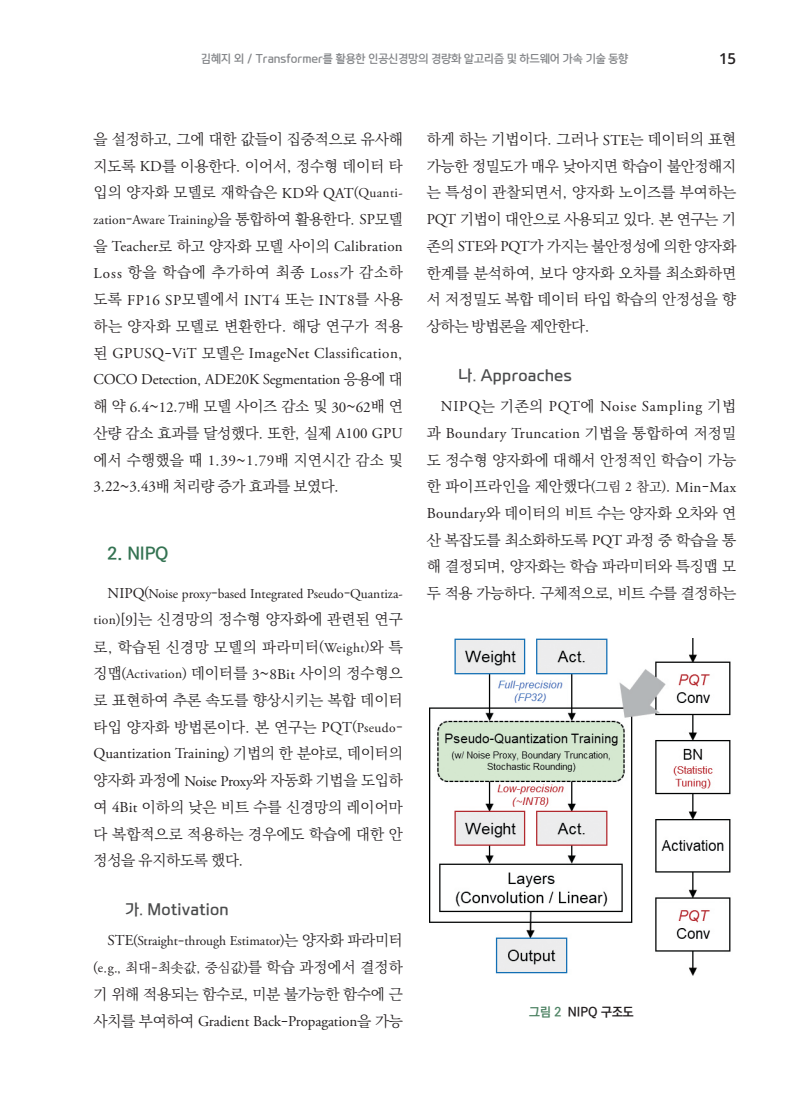
<style>
.page{position:relative;width:800px;height:1106px;background:#fff}
.page>*{position:absolute;margin:0;border:0;box-sizing:border-box;transform-origin:0 0}
._1{font:17.25px "Ko Pub World Dotum PB";color:#347352}
._2단본문{font:15px/26.7px "Ko Pub World Batang PL";letter-spacing:-.005em;color:#231f20;text-align:justify}
._2단본문-2{font:15px/25.8px "Ko Pub World Batang PL";letter-spacing:.045em;color:#231f20}
.t1{font:600 15px "Open Sans";color:#231f20}
.가{font:14.7px "paybooc OTF Bold";letter-spacing:.02em;color:#4b4c4d}
._2단본문-3{font:13.5px/26.7px "Adobe Garamond Pro";color:#231f20;text-align:right}
.캡션{font:12.75px "Ko Pub World Dotum PB";color:#231f20}
.t2{font:10.95px "paybooc OTF Bold";color:#848689}
.s1{font-family:"Adobe Garamond Pro"}
.s2{font-size:13.5px}
.s3{font-family:"Adobe Garamond Pro";font-size:13.5px}
.s4{font-family:"Ko Pub World Batang PL"}
.s5{font-family:"Ko Pub World Batang PL";font-size:15px}
.s6{font-size:15px}
.s7{color:#4f8465}
</style>
<div class="page">
<img style="left:429px;top:638px;width:302px;height:338px">
<p class="t2" style="left:201px;top:52px;width:428px">김혜지 외 / Transformer를 활용한 인공신경망의 경량화 알고리즘 및 하드웨어 가속 기술 동향</p>
<p class="t1" style="left:718px;top:48px;width:19px">15</p>
<p class="_2단본문" style="left:94px;top:126px;width:311px">을 설정하고, 그에 대한 값들이 집중적으로 유사해 지도록 <span class="s1">KD</span>를 이용한다. 이어서, 정수형 데이터 타 입의 양자화 모델로 재학습은 <span class="s1">KD</span>와 <span class="s1">QAT</span><span class="s2">(</span><span class="s3">Quanti-</span></p>
<p class="_2단본문-3" style="left:94px;top:206px;width:310px">zation<span class="s4">-</span>Aware Training<span class="s4">)</span><span class="s5">을 통합하여 활용한다.</span> <span class="s6">SP</span><span class="s5">모델</span></p>
<p class="_2단본문-2" style="left:94px;top:234px;width:310px">을 <span class="s1">Teacher</span>로 하고 양자화 모델 사이의 <span class="s1">Calibration<br>Loss</span> 항을 학습에 추가하여 최종 <span class="s1">Loss</span>가 감소하</p>
<p class="_2단본문" style="left:94px;top:287px;width:310px">도록 <span class="s1">FP16 SP</span>모델에서 <span class="s1">INT4</span> 또는 <span class="s1">INT8</span>를 사용 하는 양자화 모델로 변환한다. 해당 연구가 적용 된 <span class="s1">GPUSQ</span>-<span class="s1">ViT</span> 모델은 <span class="s1">ImageNet Classification</span>, <span class="s1">COCO Detection</span>, <span class="s1">ADE20K Segmentation</span> 응용에 대 해 약 <span class="s1">6</span>.<span class="s1">4</span>~<span class="s1">12</span>.<span class="s1">7</span>배 모델 사이즈 감소 및 <span class="s1">30</span>~<span class="s1">62</span>배 연 산량 감소 효과를 달성했다. 또한, 실제 <span class="s1">A100 GPU </span>에서 수행했을 때 <span class="s1">1</span>.<span class="s1">39</span>~<span class="s1">1</span>.<span class="s1">79</span>배 지연시간 감소 및 <span class="s1">3</span>.<span class="s1">22</span>~<span class="s1">3</span>.<span class="s1">43</span>배 처리량 증가 효과를 보였다.</p>
<p class="_1" style="left:108px;top:541px;width:62px">2. NIPQ</p>
<p class="_2단본문-3" style="left:108px;top:580px;width:296px"><span class="s6">NIPQ</span><span class="s4">(</span>Noise proxy<span class="s4">-</span>based Integrated Pseudo<span class="s4">-</span>Quantiza-</p>
<p class="_2단본문" style="left:94px;top:606px;width:311px"><span class="s3">tion</span><span class="s2">)</span>[<span class="s1">9</span>]는 신경망의 정수형 양자화에 관련된 연구 로, 학습된 신경망 모델의 파라미터<span class="s2">(</span><span class="s3">Weight</span><span class="s2">)</span>와 특 징맵<span class="s2">(</span><span class="s3">Activation</span><span class="s2">)</span> 데이터를 <span class="s1">3</span>~<span class="s1">8Bit</span> 사이의 정수형으 로 표현하여 추론 속도를 향상시키는 복합 데이터 타입 양자화 방법론이다. 본 연구는 <span class="s1">PQT</span><span class="s2">(</span><span class="s3">Pseudo</span><span class="s2">-</span></p>
<p class="_2단본문" style="left:94px;top:740px;width:310px"><span class="s1">Quantization Training</span>) 기법의 한 분야로, 데이터의 양자화 과정에 <span class="s1">Noise Proxy</span>와 자동화 기법을 도입하 여 <span class="s1">4Bit</span> 이하의 낮은 비트 수를 신경망의 레이어마 다 복합적으로 적용하는 경우에도 학습에 대한 안 정성을 유지하도록 했다.</p>
<p class="가" style="left:125px;top:900px;width:105px">가. Motivation</p>
<p class="_2단본문-3" style="left:94px;top:927px;width:310px"><span class="s6">STE</span><span class="s4">(</span>Straight<span class="s4">-</span>through Estimator<span class="s4">)</span><span class="s5">는 양자화 파라미터 </span><span class="s4">(</span>e<span class="s4">.</span>g<span class="s4">., 최대-최솟값, 중심값)</span><span class="s5">를 학습 과정에서 결정하</span></p>
<p class="_2단본문" style="left:94px;top:980px;width:310px;line-height:27.2px">기 위해 적용되는 함수로, 미분 불가능한 함수에 근 사치를 부여하여 <span class="s1">Gradient Back</span>-<span class="s1">Propagation</span>을 가능</p>
<p class="_2단본문" style="left:427px;top:126px;width:311px">하게 하는 기법이다. 그러나 <span class="s1">STE</span>는 데이터의 표현 가능한 정밀도가 매우 낮아지면 학습이 불안정해지 는 특성이 관찰되면서, 양자화 노이즈를 부여하는 <span class="s1">PQT</span> 기법이 대안으로 사용되고 있다. 본 연구는 기 존의 <span class="s1">STE</span>와 <span class="s1">PQT</span>가 가지는 불안정성에 의한 양자화 한계를 분석하여, 보다 양자화 오차를 최소화하면 서 저정밀도 복합 데이터 타입 학습의 안정성을 향 상하는 방법론을 제안한다.</p>
<p class="가" style="left:458px;top:366px;width:114px">나. Approaches</p>
<p class="_2단본문" style="left:427px;top:393px;width:311px;text-indent:14px"><span class="s1">NIPQ</span>는 기존의 <span class="s1">PQT</span>에 <span class="s1">Noise Sampling</span> 기법 과 <span class="s1">Boundary Truncation</span> 기법을 통합하여 저정밀 도 정수형 양자화에 대해서 안정적인 학습이 가능 한 파이프라인을 제안했다<span class="s2">(그림</span> <span class="s3">2</span> <span class="s2">참고)</span>. <span class="s1">Min</span>-<span class="s1">Max Boundary</span>와 데이터의 비트 수는 양자화 오차와 연 산 복잡도를 최소화하도록 <span class="s1">PQT</span> 과정 중 학습을 통 해 결정되며, 양자화는 학습 파라미터와 특징맵 모 두 적용 가능하다. 구체적으로, 비트 수를 결정하는</p>
<p class="캡션" style="left:529px;top:1002px;width:106px"><span class="s7">그림 2</span> NIPQ 구조도</p>
</div>
